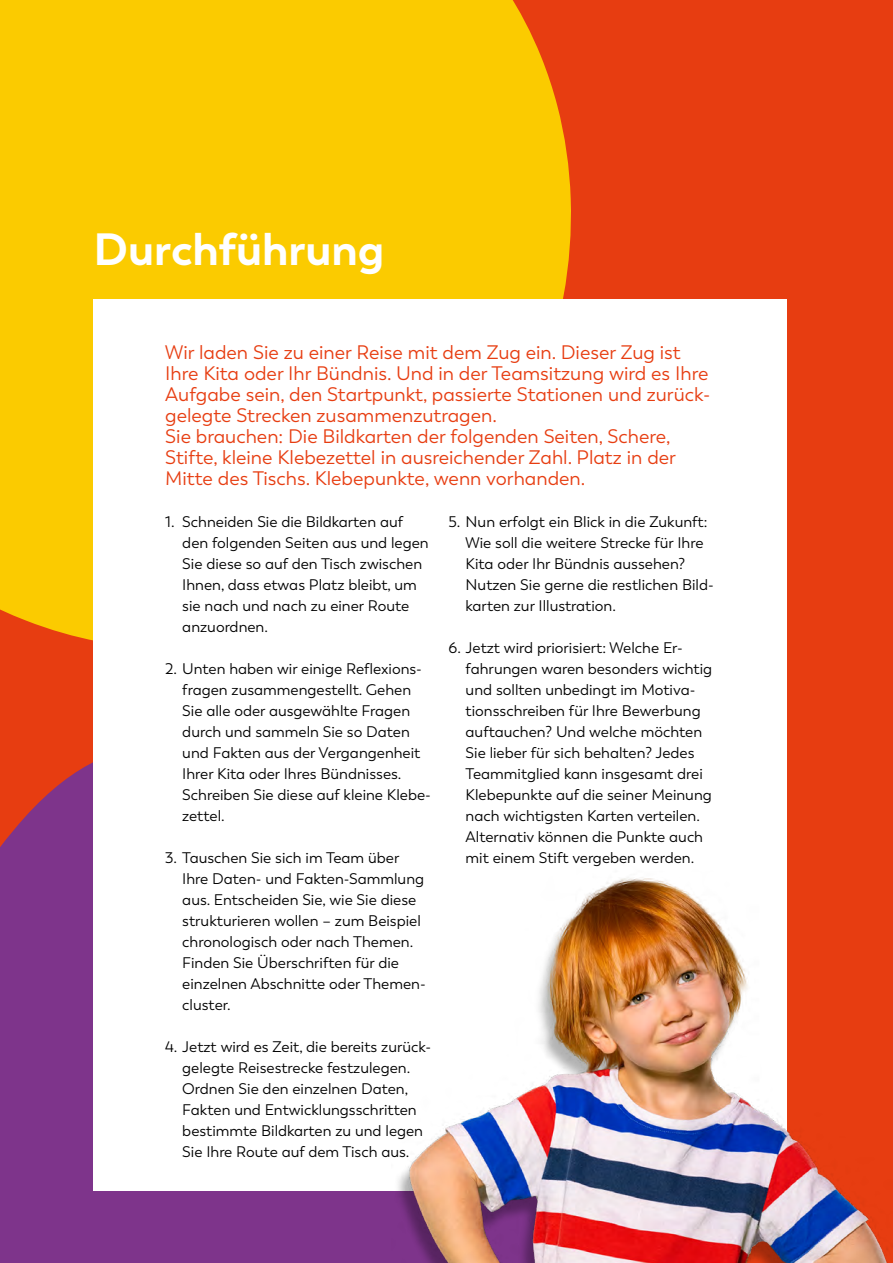
<style>
.page{position:relative;width:893px;height:1263px;background:#e73d11}
.page>*{position:absolute;margin:0;border:0;box-sizing:border-box;transform-origin:0 0}
.t1{font:700 45px "Trenda";letter-spacing:-.005em;color:#fff}
.t2{font:19.5px/21px "Trenda";color:#e73d11}
.t3{font:15.3px/21px "Trenda";color:#000}
</style>
<div class="page">
<svg style="left:0;top:745px;width:391px;height:518px;background:#863583"></svg>
<div style="left:0;top:0;width:571px;height:648px;background:#fbcb00"></div>
<div style="left:94px;top:299px;width:693px;height:892px;background:#fff"></div>
<img style="left:391px;top:877px;width:497px;height:386px">
<h1 class="t1" style="left:94px;top:221px;width:292px">Durchführung</h1>
<p class="t2" style="left:165px;top:342px;width:547px">Wir laden Sie zu einer Reise mit dem Zug ein. Dieser Zug ist Ihre Kita oder Ihr Bündnis. Und in der Teamsitzung wird es Ihre Aufgabe sein, den Startpunkt, passierte Stationen und zurück&shy;gelegte Strecken zusammenzutragen.<br>Sie brauchen: Die Bildkarten der folgenden Seiten, Schere, Stifte, kleine Klebezettel in ausreichender Zahl. Platz in der Mitte des Tischs. Klebepunkte, wenn vorhanden.</p>
<p class="t3" style="left:182px;top:511px;width:248px;text-indent:-17px">1. Schneiden Sie die Bildkarten auf den folgenden Seiten aus und legen<br>Sie diese so auf den Tisch zwischen<br>Ihnen, dass etwas Platz bleibt, um sie nach und nach zu einer Route anzuordnen.</p>
<p class="t3" style="left:182px;top:658px;width:250px;text-indent:-17px">2. Unten haben wir einige Reflexions&shy;fragen zusammengestellt. Gehen<br>Sie alle oder ausgewählte Fragen durch und sammeln Sie so Daten und Fakten aus der Vergangenheit<br>Ihrer Kita oder Ihres Bündnisses.<br>Schreiben Sie diese auf kleine Klebe&shy;zettel.</p>
<p class="t3" style="left:182px;top:847px;width:245px;text-indent:-17px">3. Tauschen Sie sich im Team über<br>Ihre Daten- und Fakten-Sammlung aus. Entscheiden Sie, wie Sie diese strukturieren wollen – zum Beispiel chronologisch oder nach Themen.<br>Finden Sie Überschriften für die einzelnen Abschnitte oder Themen&shy;cluster.</p>
<p class="t3" style="left:165px;top:1036px;width:267px;text-align:center">4. Jetzt wird es Zeit, die bereits zurück&shy;gelegte Reisestrecke festzulegen.<br>Ordnen Sie den einzelnen Daten, Fakten und Entwicklungsschritten bestimmte Bildkarten zu und legen<br>Sie Ihre Route auf dem Tisch aus.</p>
<p class="t3" style="left:466px;top:511px;width:250px;text-indent:-17px">5. Nun erfolgt ein Blick in die Zukunft:<br>Wie soll die weitere Strecke für Ihre Kita oder Ihr Bündnis aussehen?<br>Nutzen Sie gerne die restlichen Bild&shy;karten zur Illustration.</p>
<p class="t3" style="left:466px;top:637px;width:248px;text-indent:-17px">6. Jetzt wird priorisiert: Welche Er&shy;fahrungen waren besonders wichtig und sollten unbedingt im Motiva&shy;tionsschreiben für Ihre Bewerbung auftauchen? Und welche möchten Sie lieber für sich behalten? Jedes Teammitglied kann insgesamt drei Klebepunkte auf die seiner Meinung nach wichtigsten Karten verteilen.<br>Alternativ können die Punkte auch mit einem Stift vergeben werden.</p>
</div>
